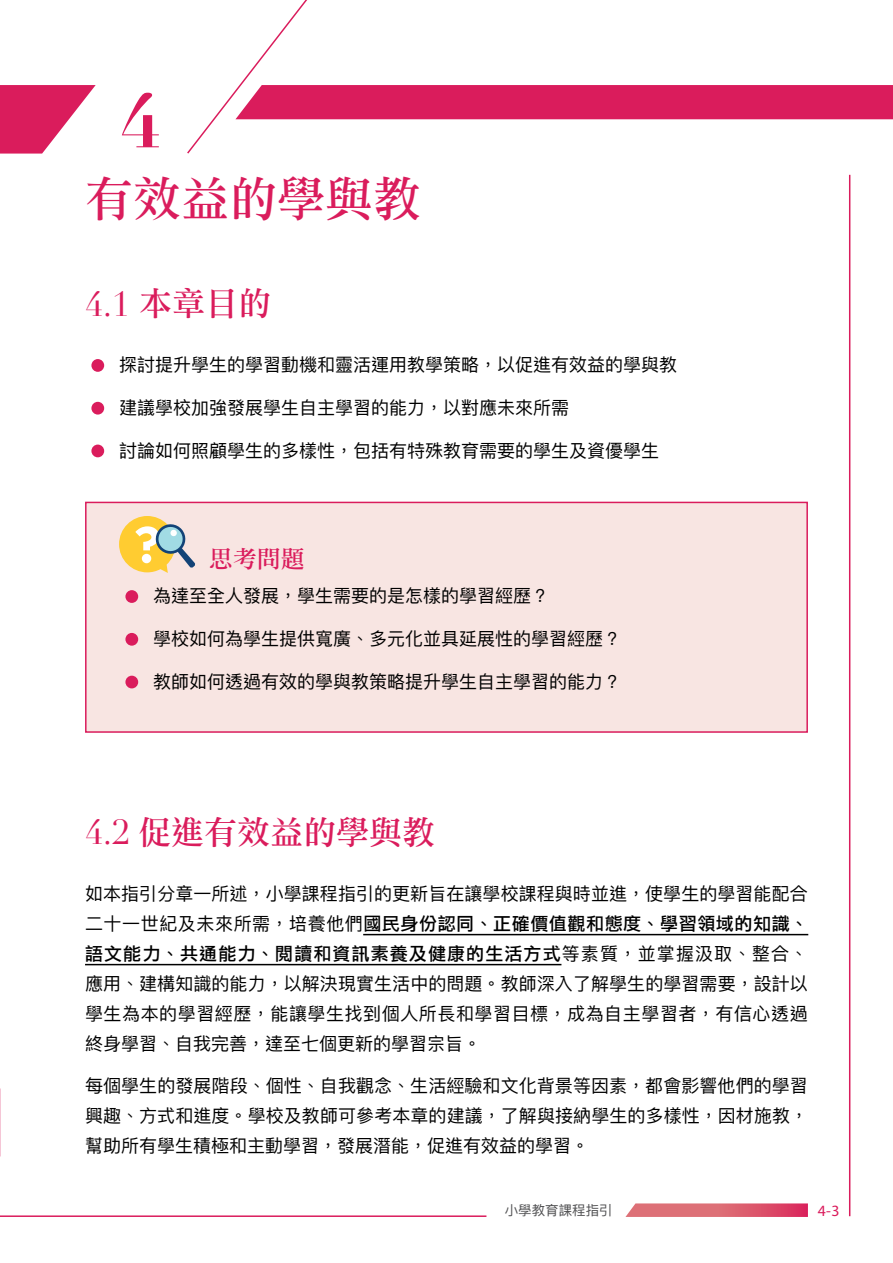
<style>
.page{position:relative;width:893px;height:1263px;background:#fff}
.page>*{position:absolute;margin:0;border:0;box-sizing:border-box;transform-origin:0 0}
.t1{font:700 75px "Didot LT Std";color:#da1c5c}
.大標題{font:48px "DF Li Song W5 WIN BF";color:#da1c5c}
.大標題-2{font:33px "DF Li Song W5 WIN BF";color:#da1c5c}
.標題2{font:24px "DF Li Song W5 WIN BF";color:#da1c5c}
.內文-列點段_1{font:18px/30px "Ping Fang HK Regular";letter-spacing:.005em;color:#000;text-align:justify}
.內文-列點_1{font:18px "Ping Fang HK Regular";color:#000}
.t2{font:15.75px "Myriad Pro";color:#da1c5c}
.t3{font:13.5px "Ping Fang HK Regular";color:#4d4d4f}
.s1{font-family:"Didot";font-size:34.05px}
.s2{font-family:"DF Li Hei Md WIN BF"}
</style>
<div class="page">
<hr style="left:849px;top:175px;width:1px;height:1041px;background:#da1c5c">
<hr style="left:0;top:1215px;width:486px;height:2px;background:#da1c5c">
<svg style="left:625px;top:1203px;width:183px;height:14px;background:#de6879"></svg>
<svg style="left:0;top:85px;width:96px;height:69px"></svg>
<svg style="left:187px;top:0;width:706px;height:154px"></svg>
<div style="left:85px;top:502px;width:723px;height:231px;background:#f8e5e2;border:2px solid #da1c5c"></div>
<div style="left:91px;top:359px;width:13px;height:13px;background:#da1c5c;border-radius:50%"></div>
<div style="left:91px;top:402px;width:13px;height:13px;background:#da1c5c;border-radius:50%"></div>
<div style="left:91px;top:445px;width:13px;height:12px;background:#da1c5c;border-radius:50%"></div>
<svg style="left:119px;top:516px;width:76px;height:57px"></svg>
<div style="left:125px;top:590px;width:13px;height:13px;background:#da1c5c;border-radius:50%"></div>
<div style="left:125px;top:633px;width:13px;height:13px;background:#da1c5c;border-radius:50%"></div>
<div style="left:125px;top:676px;width:13px;height:12px;background:#da1c5c;border-radius:50%"></div>
<hr style="left:363px;top:934px;width:445px;height:1px;background:#000">
<hr style="left:85px;top:964px;width:476px;height:1px;background:#000">
<h1 class="t1" style="left:119px;top:75px;width:43px">4</h1>
<p class="大標題" style="left:85px;top:175px;width:337px">有效益的學與教</p>
<p class="大標題-2" style="left:85px;top:287px;width:188px"><span class="s1">4.1</span> 本章目的</p>
<p class="內文-列點_1" style="left:119px;top:354px;width:559px">探討提升學生的學習動機和靈活運用教學策略，以促進有效益的學與教</p>
<p class="內文-列點_1" style="left:119px;top:396px;width:451px">建議學校加強發展學生自主學習的能力，以對應未來所需</p>
<p class="內文-列點_1" style="left:119px;top:439px;width:541px">討論如何照顧學生的多樣性，包括有特殊教育需要的學生及資優學生</p>
<p class="標題2" style="left:209px;top:547px;width:97px">思考問題</p>
<p class="內文-列點_1" style="left:153px;top:585px;width:397px">為達至全人發展，學生需要的是怎樣的學習經歷？</p>
<p class="內文-列點_1" style="left:153px;top:627px;width:469px">學校如何為學生提供寬廣、多元化並具延展性的學習經歷？</p>
<p class="內文-列點_1" style="left:153px;top:670px;width:469px">教師如何透過有效的學與教策略提升學生自主學習的能力？</p>
<p class="大標題-2" style="left:85px;top:815px;width:352px"><span class="s1">4.2</span> 促進有效益的學與教</p>
<p class="內文-列點段_1" style="left:85px;top:878px;width:724px">如本指引分章一所述，小學課程指引的更新旨在讓學校課程與時並進，使學生的學習能配合二十一世紀及未來所需，培養他們<span class="s2">國民身份認同、正確價值觀和態度、學習領域的知識、語文能力、共通能力、閱讀和資訊素養及健康的生活方式</span>等素質，並掌握汲取、整合、應用、建構知識的能力，以解決現實生活中的問題。教師深入了解學生的學習需要，設計以學生為本的學習經歷，能讓學生找到個人所長和學習目標，成為自主學習者，有信心透過終身學習、自我完善，達至七個更新的學習宗旨。</p>
<p class="內文-列點段_1" style="left:85px;top:1071px;width:725px">每個學生的發展階段、個性、自我觀念、生活經驗和文化背景等因素，都會影響他們的學習興趣、方式和進度。學校及教師可參考本章的建議，了解與接納學生的多樣性，因材施教，幫助所有學生積極和主動學習，發展潛能，促進有效益的學習。</p>
<p class="t3" style="left:505px;top:1202px;width:109px">小學教育課程指引</p>
<p class="t2" style="left:818px;top:1201px;width:23px">4-3</p>
</div>
